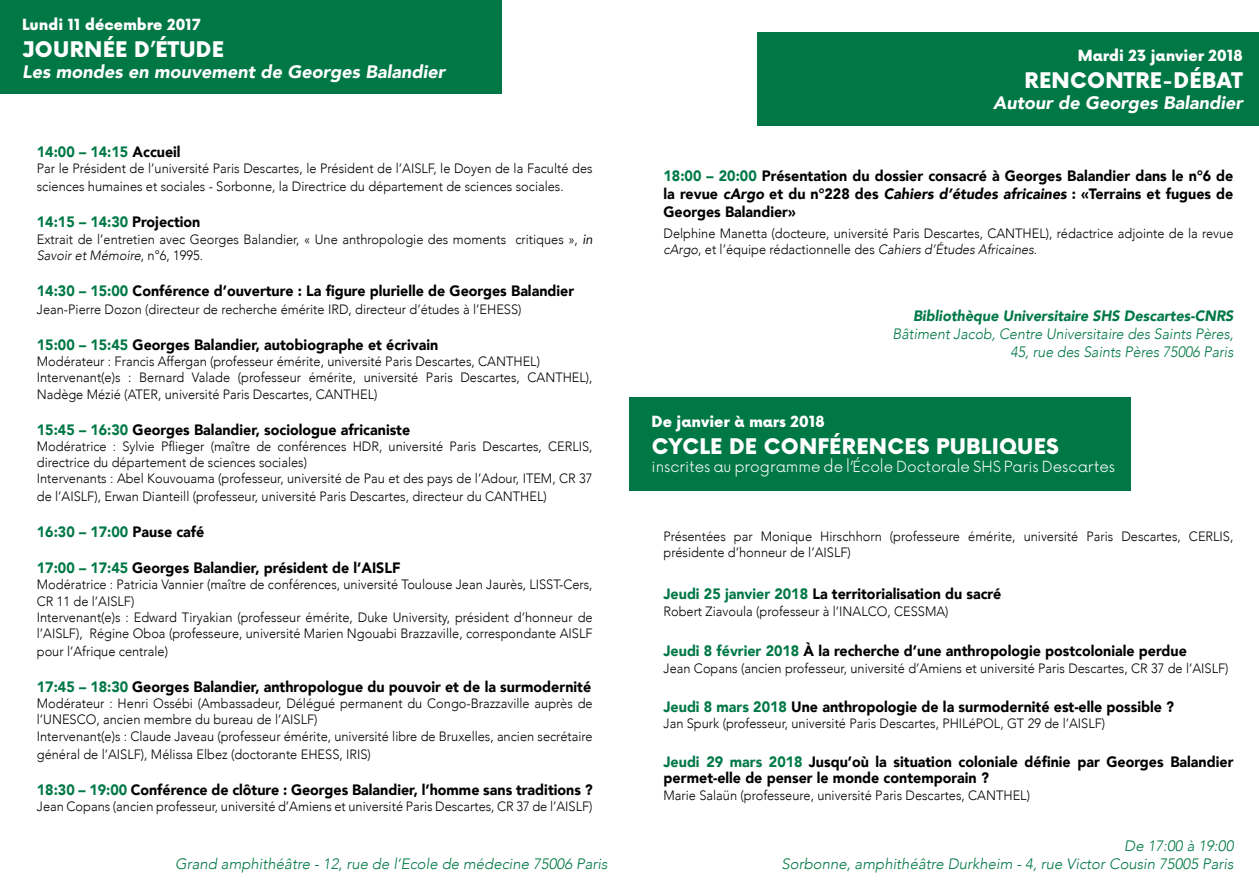
<style>
.page{position:relative;width:1259px;height:893px;background:#fff}
.page>*{position:absolute;margin:0;border:0;box-sizing:border-box;transform-origin:0 0}
.t1{font:900 21px "Now";letter-spacing:.015em;color:#fff}
.t2{font:italic 900 18px "Avenir";color:#fff}
.t3{font:900 15px/18px "Avenir";color:#000;text-align:justify;scale:.95 1}
.t4{font:italic 300 15px "Avenir";color:#007846}
.t5{font:italic 300 15px/18px "Avenir";color:#007846;text-align:right;scale:.95 1}
.t6{font:900 15px "Avenir";color:#007846;scale:.95 1}
.t7{font:900 15px "Now";color:#fff}
.t8{font:300 15px "Now";color:#fff}
.t9{font:italic 900 15px "Avenir";color:#007846;scale:.95 1}
.t10{font:300 13.5px/16.2px "Avenir";color:#000;scale:.95 1}
.s1{color:#000}
.s2{font-weight:400;font-style:italic}
.s3{font-style:italic}
.s4{color:#007846}
</style>
<div class="page">
<div style="left:0;top:0;width:502px;height:94px;background:#007846"></div>
<div style="left:757px;top:32px;width:502px;height:93px;background:#007846"></div>
<div style="left:629px;top:398px;width:502px;height:93px;background:#007846"></div>
<p class="t7" style="left:22px;top:13px;width:180px">LUNDI 11 DÉCEMBRE 2017</p>
<h1 class="t1" style="left:22px;top:34px;width:203px">JOURNÉE D’ÉTUDE</h1>
<h2 class="t2" style="left:22px;top:56px;width:424px">Les mondes en mouvement de Georges Balandier</h2>
<p class="t6" style="left:37px;top:139px;width:153px">14:00 – 14:15 <span class="s1">Accueil</span></p>
<p class="t10" style="left:37px;top:160px;width:586px;line-height:18px">Par le Président de l’université Paris Descartes, le Président de l’AISLF, le Doyen de la Faculté des sciences humaines et sociales - Sorbonne, la Directrice du département de sciences sociales.</p>
<p class="t6" style="left:37px;top:209px;width:174px">14:15 – 14:30 <span class="s1">Projection</span></p>
<p class="t10" style="left:37px;top:231px;width:586px">Extrait de l’entretien avec Georges Balandier, « Une anthropologie des moments critiques », <span class="s2">in<br></span><span class="s3">Savoir et Mémoire</span>, n°6, 1995.</p>
<p class="t3" style="left:37px;top:281px;width:567px"><span class="s4">14:30 – 15:00</span> Conférence d’ouverture : La figure plurielle de Georges Balandier</p>
<p class="t10" style="left:37px;top:301px;width:512px">Jean-Pierre Dozon (directeur de recherche émérite IRD, directeur d’études à l’EHESS)</p>
<p class="t3" style="left:37px;top:335px;width:424px"><span class="s4">15:00 – 15:45</span> Georges Balandier, autobiographe et écrivain</p>
<p class="t10" style="left:37px;top:353px;width:586px">Modérateur : Francis Affergan (professeur émérite, université Paris Descartes, CANTHEL)<br>Intervenant(e)s : Bernard Valade (professeur émérite, université Paris Descartes, CANTHEL),<br>Nadège Mézié (ATER, université Paris Descartes, CANTHEL)</p>
<p class="t3" style="left:37px;top:420px;width:394px"><span class="s4">15:45 – 16:30</span> Georges Balandier, sociologue africaniste</p>
<p class="t10" style="left:37px;top:438px;width:586px">Modératrice : Sylvie Pflieger (maître de conférences HDR, université Paris Descartes, CERLIS, directrice du département de sciences sociales)<br>Intervenants : Abel Kouvouama (professeur, université de Pau et des pays de l’Adour, ITEM, CR 37</p>
<p class="t10" style="left:37px;top:488px;width:538px">de l’AISLF), Erwan Dianteill (professeur, université Paris Descartes, directeur du CANTHEL)</p>
<p class="t6" style="left:37px;top:519px;width:178px">16:30 – 17:00 <span class="s1">Pause café</span></p>
<p class="t3" style="left:37px;top:558px;width:384px"><span class="s4">17:00 – 17:45</span> Georges Balandier, président de l’AISLF</p>
<p class="t10" style="left:37px;top:577px;width:586px">Modératrice : Patricia Vannier (maître de conférences, université Toulouse Jean Jaurès, LISST-Cers, CR 11 de l’AISLF)<br>Intervenant(e)s : Edward Tiryakian (professeur émérite, Duke University, président d’honneur de l’AISLF), Régine Oboa (professeure, université Marien Ngouabi Brazzaville, correspondante AISLF</p>
<p class="t10" style="left:37px;top:643px;width:140px">pour l’Afrique centrale)</p>
<p class="t3" style="left:37px;top:677px;width:585px"><span class="s4">17:45 – 18:30</span> Georges Balandier, anthropologue du pouvoir et de la surmodernité</p>
<p class="t10" style="left:37px;top:695px;width:586px">Modérateur : Henri Ossébi (Ambassadeur, Délégué permanent du Congo-Brazzaville auprès de l’UNESCO, ancien membre du bureau de l’AISLF)<br>Intervenant(e)s : Claude Javeau (professeur émérite, université libre de Bruxelles, ancien secrétaire</p>
<p class="t10" style="left:37px;top:746px;width:353px">général de l’AISLF), Mélissa Elbez (doctorante EHESS, IRIS)</p>
<p class="t3" style="left:37px;top:780px;width:586px"><span class="s4">18:30 – 19:00</span> Conférence de clôture : Georges Balandier, l’homme sans traditions ?</p>
<p class="t10" style="left:37px;top:798px;width:586px">Jean Copans (ancien professeur, université d’Amiens et université Paris Descartes, CR 37 de l’AISLF)</p>
<p class="t7" style="left:1078px;top:45px;width:166px">MARDI 23 JANVIER 2018</p>
<h1 class="t1" style="left:1024px;top:66px;width:220px">RENCONTRE-DÉBAT</h1>
<h2 class="t2" style="left:993px;top:88px;width:251px">Autour de Georges Balandier</h2>
<p class="t3" style="left:663px;top:167px;width:601px"><span class="s4">18:00 – 20:00</span> Présentation du dossier consacré à Georges Balandier dans le n°6 de la revue <span class="s3">cArgo</span> et du n°228 des <span class="s3">Cahiers d’études africaines</span> : «Terrains et fugues de Georges Balandier»</p>
<p class="t10" style="left:663px;top:225px;width:601px">Delphine Manetta (docteure, université Paris Descartes, CANTHEL), rédactrice adjointe de la revue <span class="s3">cArgo</span>, et l’équipe rédactionnelle des <span class="s3">Cahiers d’Études Africaines</span>.</p>
<p class="t9" style="left:913px;top:303px;width:339px">Bibliothèque Universitaire SHS Descartes-CNRS</p>
<p class="t5" style="left:892px;top:325px;width:360px">Bâtiment Jacob, Centre Universitaire des Saints Pères,<br>45, rue des Saints Pères 75006 Paris</p>
<p class="t7" style="left:651px;top:411px;width:175px">DE JANVIER À MARS 2018</p>
<h1 class="t1" style="left:652px;top:431px;width:409px">CYCLE DE CONFÉRENCES PUBLIQUES</h1>
<p class="t8" style="left:651px;top:455px;width:465px">inscrites au programme de l’École Doctorale SHS Paris Descartes</p>
<p class="t10" style="left:663px;top:528px;width:601px">Présentées par Monique Hirschhorn (professeure émérite, université Paris Descartes, CERLIS, présidente d’honneur de l’AISLF)</p>
<p class="t3" style="left:663px;top:585px;width:357px"><span class="s4">Jeudi 25 janvier 2018</span> La territorialisation du sacré</p>
<p class="t10" style="left:663px;top:603px;width:301px">Robert Ziavoula (professeur à l’INALCO, CESSMA)</p>
<p class="t3" style="left:663px;top:642px;width:552px"><span class="s4">Jeudi 8 février 2018</span> à la recherche d’une anthropologie postcoloniale perdue</p>
<p class="t10" style="left:663px;top:660px;width:596px">Jean Copans (ancien professeur, université d’Amiens et université Paris Descartes, CR 37 de l’AISLF)</p>
<p class="t3" style="left:663px;top:697px;width:539px"><span class="s4">Jeudi 8 mars 2018</span> Une anthropologie de la surmodernité est-elle possible ?</p>
<p class="t10" style="left:663px;top:715px;width:466px">Jan Spurk (professeur, université Paris Descartes, PHILéPOL, GT 29 de l’AISLF)</p>
<p class="t3" style="left:663px;top:753px;width:601px;line-height:16.5px"><span class="s4">Jeudi 29 mars 2018</span> Jusqu’où la situation coloniale définie par Georges Balandier permet-elle de penser le monde contemporain ?</p>
<p class="t10" style="left:663px;top:787px;width:387px">Marie Salaün (professeure, université Paris Descartes, CANTHEL)</p>
<p class="t4" style="left:1124px;top:837px;width:111px">De 17:00 à 19:00</p>
<p class="t4" style="left:175px;top:855px;width:434px">Grand amphithéâtre - 12, rue de l’Ecole de médecine 75006 Paris</p>
<p class="t4" style="left:781px;top:855px;width:453px">Sorbonne, amphithéâtre Durkheim - 4, rue Victor Cousin 75005 Paris</p>
</div>
